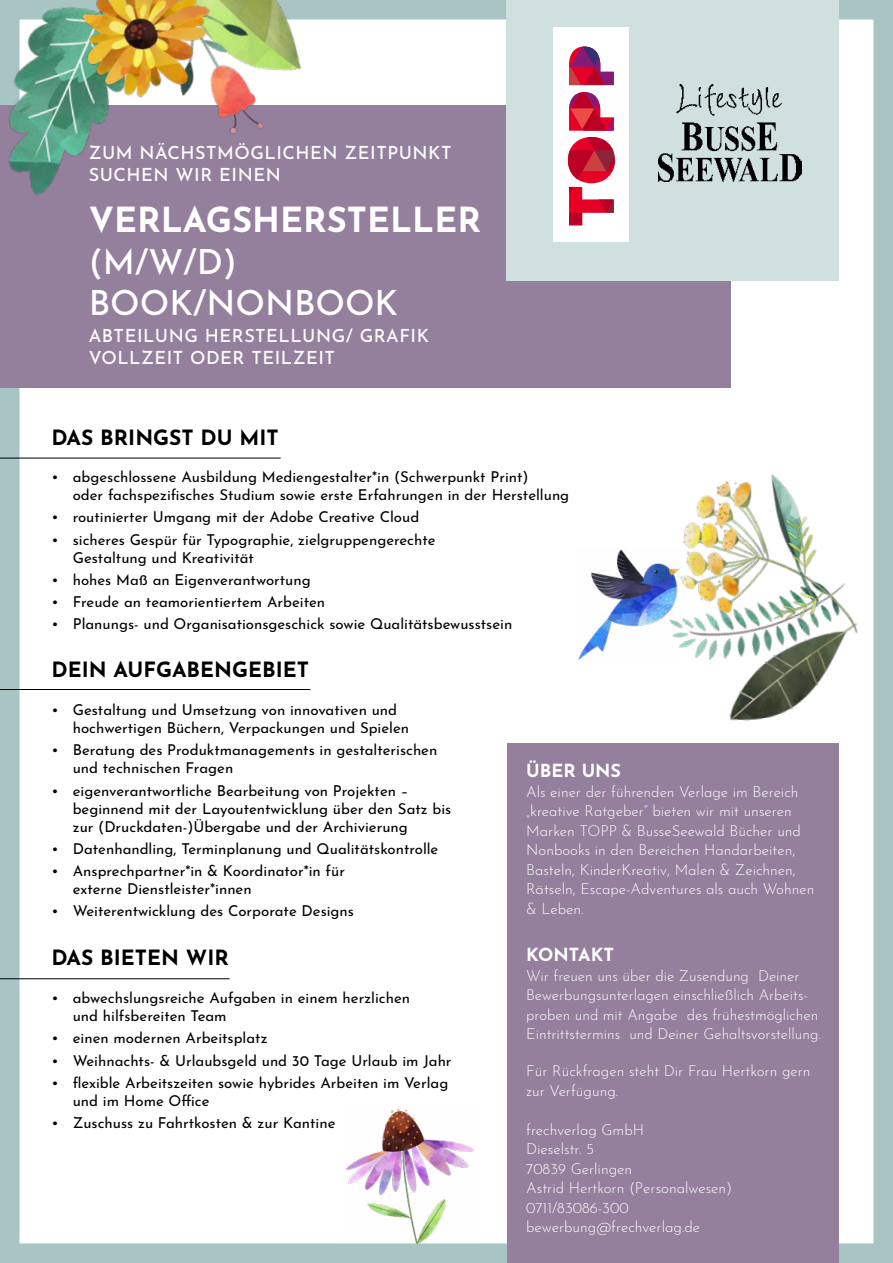
<style>
.page{position:relative;width:893px;height:1263px;background:#fff}
.page>*{position:absolute;margin:0;border:0;box-sizing:border-box;transform-origin:0 0}
.t1{font:500 34.5px/41.4px "Josefin Sans";color:#fff}
.t2{font:700 34.5px "Josefin Sans";color:#fff}
.t3{font:700 21px "Josefin Sans";color:#000}
.t4{font:500 18px/21.6px "Josefin Sans";letter-spacing:.03em;color:#fff}
.t5{font:700 18px "Josefin Sans";color:#fff}
.t6{font:15px/18px "Josefin Sans";color:#000}
.t7{font:300 15px/19.5px "Josefin Sans";color:#fff}
</style>
<div class="page">
<img style="left:345px;top:1108px;width:129px;height:134px">
<div style="left:0;top:0;width:893px;height:1263px;border:20px solid #a8c4c3"></div>
<img style="left:280px;top:0;width:28px;height:71px">
<div style="left:0;top:105px;width:730px;height:282px;background:#947f9c"></div>
<div style="left:507px;top:0;width:332px;height:280px;background:#cfe0df"></div>
<hr style="left:0;top:458px;width:281px;height:1px;background:#000">
<hr style="left:0;top:689px;width:310px;height:1px;background:#000">
<hr style="left:0;top:978px;width:230px;height:1px;background:#000">
<img style="left:658px;top:85px;width:143px;height:97px">
<div style="left:507px;top:743px;width:332px;height:520px;background:#947f9c"></div>
<div style="left:553px;top:27px;width:76px;height:214px;background:#fff"></div>
<svg style="left:568px;top:47px;width:47px;height:178px"></svg>
<img style="left:578px;top:549px;width:69px;height:111px">
<img style="left:217px;top:0;width:63px;height:134px">
<img style="left:0;top:0;width:109px;height:195px">
<img style="left:78px;top:0;width:146px;height:107px">
<img style="left:729px;top:692px;width:82px;height:29px">
<img style="left:647px;top:458px;width:246px;height:234px">
<p class="t4" style="left:89px;top:141px;width:364px">ZUM NÄCHSTMÖGLICHEN ZEITPUNKT<br>SUCHEN WIR EINEN</p>
<h1 class="t2" style="left:89px;top:195px;width:394px">VERLAGSHERSTELLER</h1>
<h1 class="t1" style="left:89px;top:238px;width:311px">(M/W/D)<br>BOOK/NONBOOK</h1>
<p class="t4" style="left:89px;top:324px;width:342px">ABTEILUNG HERSTELLUNG/ GRAFIK<br>VOLLZEIT ODER TEILZEIT</p>
<h2 class="t3" style="left:51px;top:422px;width:229px">DAS BRINGST DU MIT</h2>
<p class="t6" style="left:73px;top:466px;width:498px;text-indent:-21px">• abgeschlossene Ausbildung Mediengestalter*in (Schwerpunkt Print)<br>oder fachspezifisches Studium sowie erste Erfahrungen in der Herstellung</p>
<p class="t6" style="left:51px;top:506px;width:369px">• routinierter Umgang mit der Adobe Creative Cloud</p>
<p class="t6" style="left:73px;top:529px;width:364px;text-indent:-21px">• sicheres Gespür für Typographie, zielgruppengerechte<br>Gestaltung und Kreativität</p>
<p class="t6" style="left:51px;top:569px;width:261px">• hohes Maß an Eigenverantwortung</p>
<p class="t6" style="left:51px;top:591px;width:275px">• Freude an teamorientiertem Arbeiten</p>
<p class="t6" style="left:51px;top:613px;width:462px">• Planungs- und Organisationsgeschick sowie Qualitätsbewusstsein</p>
<h2 class="t3" style="left:51px;top:654px;width:259px">DEIN AUFGABENGEBIET</h2>
<p class="t6" style="left:73px;top:699px;width:338px;text-indent:-21px">• Gestaltung und Umsetzung von innovativen und hochwertigen Büchern, Verpackungen und Spielen</p>
<p class="t6" style="left:73px;top:739px;width:366px;text-indent:-21px">• Beratung des Produktmanagements in gestalterischen und technischen Fragen</p>
<p class="t6" style="left:73px;top:779px;width:380px;text-indent:-21px">• eigenverantwortliche Bearbeitung von Projekten – beginnend mit der Layoutentwicklung über den Satz bis zur (Druckdaten-)Übergabe und der Archivierung</p>
<p class="t6" style="left:51px;top:838px;width:388px">• Datenhandling, Terminplanung und Qualitätskontrolle</p>
<p class="t6" style="left:73px;top:860px;width:274px;text-indent:-21px">• Ansprechpartner*in &amp; Koordinator*in für externe Dienstleister*innen</p>
<p class="t6" style="left:51px;top:900px;width:304px">• Weiterentwicklung des Corporate Designs</p>
<h2 class="t3" style="left:51px;top:942px;width:179px">DAS BIETEN WIR</h2>
<p class="t6" style="left:73px;top:987px;width:339px;text-indent:-21px">• abwechslungsreiche Aufgaben in einem herzlichen und hilfsbereiten Team</p>
<p class="t6" style="left:51px;top:1027px;width:218px">• einen modernen Arbeitsplatz</p>
<p class="t6" style="left:51px;top:1049px;width:402px">• Weihnachts- &amp; Urlaubsgeld und 30 Tage Urlaub im Jahr</p>
<p class="t6" style="left:73px;top:1072px;width:377px;text-indent:-21px">• flexible Arbeitszeiten sowie hybrides Arbeiten im Verlag und im Home Office</p>
<p class="t6" style="left:51px;top:1112px;width:286px">• Zuschuss zu Fahrtkosten &amp; zur Kantine</p>
<p class="t5" style="left:526px;top:758px;width:96px">ÜBER UNS</p>
<p class="t7" style="left:526px;top:780px;width:290px">Als einer der führenden Verlage im Bereich „kreative Ratgeber“ bieten wir mit unseren Marken TOPP &amp; BusseSeewald Bücher und Nonbooks in den Bereichen Handarbeiten, Basteln, KinderKreativ, Malen &amp; Zeichnen, Rätseln, Escape-Adventures als auch Wohnen &amp; Leben.</p>
<p class="t5" style="left:526px;top:942px;width:89px">KONTAKT</p>
<p class="t7" style="left:526px;top:964px;width:296px">Wir freuen uns über die Zusendung Deiner Bewerbungsunterlagen einschließlich Arbeits&shy;proben und mit Angabe des frühestmöglichen Eintrittstermins und Deiner Gehaltsvorstellung.</p>
<p class="t7" style="left:526px;top:1059px;width:286px">Für Rückfragen steht Dir Frau Hertkorn gern zur Verfügung.</p>
<p class="t7" style="left:526px;top:1118px;width:207px">frechverlag GmbH<br>Dieselstr. 5<br>70839 Gerlingen<br>Astrid Hertkorn (Personalwesen)<br>0711/83086-300 bewerbung@frechverlag.de</p>
</div>
